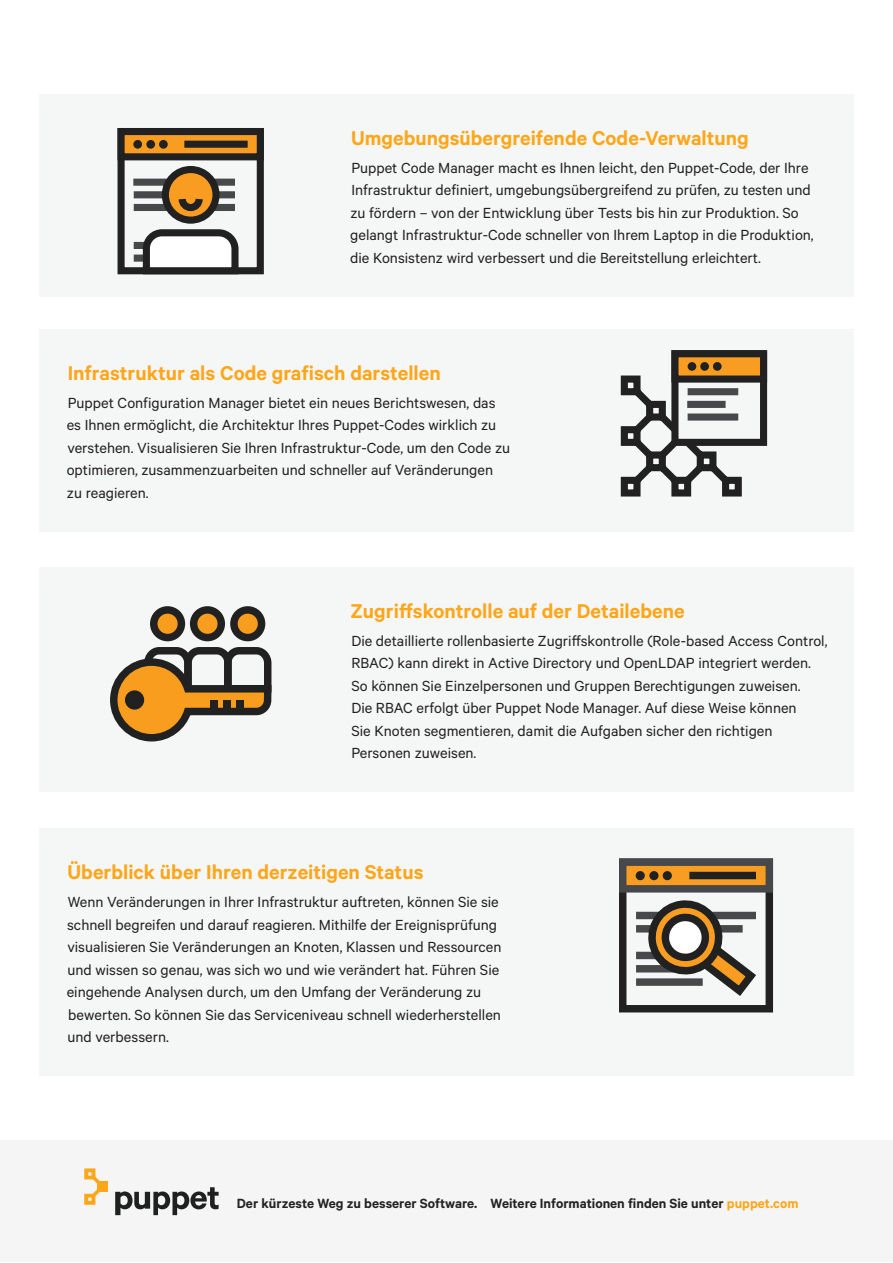
<style>
.page{position:relative;width:893px;height:1263px;background:#fff}
.page>*{position:absolute;margin:0;border:0;box-sizing:border-box;transform-origin:0 0}
.Sidebar_H1{font:600 22.5px "Calibre";color:#ffa61a}
.Body{font:16.5px/22.5px "Calibre";color:#231f20}
.Footer_Back_Tag{font:600 15px "Calibre";color:#222}
.s1{color:#ffa61a}
</style>
<div class="page">
<div style="left:0;top:1140px;width:893px;height:122px;background:#f5f5f5"></div>
<div style="left:97px;top:1181px;width:11px;height:11px;background:#ffa61a"></div>
<svg style="left:84px;top:1168px;width:16px;height:37px"></svg>
<svg style="left:115px;top:1187px;width:104px;height:28px"></svg>
<div style="left:39px;top:94px;width:815px;height:203px;background:#f5f7f7"></div>
<div style="left:134px;top:255px;width:88px;height:7px;background:#474849"></div>
<div style="left:134px;top:242px;width:88px;height:7px;background:#474849"></div>
<div style="left:134px;top:204px;width:101px;height:7px;background:#474849"></div>
<div style="left:133px;top:179px;width:102px;height:7px;background:#474849"></div>
<div style="left:134px;top:191px;width:101px;height:7px;background:#474849"></div>
<div style="left:118px;top:128px;width:146px;height:146px;border:7px solid #202120"></div>
<div style="left:118px;top:128px;width:146px;height:32px;background:#f89d22;border:7px solid #202120"></div>
<div style="left:133px;top:140px;width:9px;height:9px;background:#202120;border-radius:50%"></div>
<div style="left:146px;top:140px;width:9px;height:9px;background:#202120;border-radius:50%"></div>
<div style="left:159px;top:140px;width:9px;height:9px;background:#202120;border-radius:50%"></div>
<div style="left:184px;top:141px;width:64px;height:7px;background:#202120"></div>
<svg style="left:139px;top:229px;width:103px;height:46px"></svg>
<svg style="left:165px;top:169px;width:51px;height:51px"></svg>
<div style="left:162px;top:166px;width:58px;height:58px;border:7px solid #202120;border-radius:50%"></div>
<svg style="left:175px;top:192px;width:31px;height:23px"></svg>
<div style="left:39px;top:329px;width:815px;height:202px;background:#f5f7f7"></div>
<div style="left:671px;top:350px;width:96px;height:96px;border:7px solid #202120"></div>
<div style="left:671px;top:350px;width:96px;height:33px;background:#f89d22;border:7px solid #202120"></div>
<div style="left:688px;top:362px;width:8px;height:9px;background:#202120;border-radius:50%"></div>
<div style="left:700px;top:362px;width:9px;height:9px;background:#202120;border-radius:50%"></div>
<div style="left:713px;top:362px;width:9px;height:9px;background:#202120;border-radius:50%"></div>
<svg style="left:620px;top:372px;width:125px;height:125px"></svg>
<div style="left:687px;top:401px;width:39px;height:7px;background:#474849"></div>
<div style="left:688px;top:388px;width:50px;height:7px;background:#474849"></div>
<div style="left:688px;top:413px;width:50px;height:8px;background:#474849"></div>
<div style="left:39px;top:567px;width:815px;height:225px;background:#f5f7f7"></div>
<svg style="left:110px;top:606px;width:162px;height:136px"></svg>
<div style="left:128px;top:693px;width:13px;height:13px;background:#202120;border-radius:50%"></div>
<div style="left:125px;top:690px;width:19px;height:20px;border:6px solid #202120;border-radius:50%"></div>
<div style="left:210px;top:701px;width:7px;height:9px;background:#202120"></div>
<div style="left:223px;top:701px;width:8px;height:9px;background:#202120"></div>
<div style="left:237px;top:701px;width:7px;height:9px;background:#202120"></div>
<div style="left:39px;top:829px;width:815px;height:247px;background:#f5f7f7"></div>
<div style="left:636px;top:965px;width:53px;height:7px;background:#474849"></div>
<div style="left:636px;top:925px;width:107px;height:7px;background:#474849"></div>
<div style="left:636px;top:952px;width:56px;height:7px;background:#474849"></div>
<div style="left:619px;top:858px;width:154px;height:154px;border:7px solid #202120"></div>
<div style="left:619px;top:858px;width:154px;height:34px;background:#f89d22;border:7px solid #474849"></div>
<div style="left:636px;top:871px;width:9px;height:9px;background:#202120;border-radius:50%"></div>
<div style="left:649px;top:871px;width:10px;height:9px;background:#202120;border-radius:50%"></div>
<div style="left:663px;top:871px;width:9px;height:9px;background:#202120;border-radius:50%"></div>
<div style="left:689px;top:872px;width:67px;height:7px;background:#202120"></div>
<div style="left:636px;top:978px;width:67px;height:8px;background:#474849"></div>
<div style="left:636px;top:912px;width:120px;height:7px;background:#474849"></div>
<svg style="left:641px;top:900px;width:115px;height:96px"></svg>
<p class="Sidebar_H1" style="left:351px;top:125px;width:399px">Umgebungsübergreifende Code-Verwaltung</p>
<p class="Body" style="left:350px;top:156px;width:465px">Puppet Code Manager macht es Ihnen leicht, den Puppet-Code, der Ihre Infrastruktur definiert, umgebungsübergreifend zu prüfen, zu testen und zu fördern – von der Entwicklung über Tests bis hin zur Produktion. So gelangt Infrastruktur-Code schneller von Ihrem Laptop in die Produktion, die Konsistenz wird verbessert und die Bereitstellung erleichtert.</p>
<p class="Sidebar_H1" style="left:68px;top:359px;width:375px">Infrastruktur als Code grafisch darstellen</p>
<p class="Body" style="left:67px;top:391px;width:445px">Puppet Configuration Manager bietet ein neues Berichtswesen, das es Ihnen ermöglicht, die Architektur Ihres Puppet-Codes wirklich zu verstehen. Visualisieren Sie Ihren Infrastruktur-Code, um den Code zu optimieren, zusammenzuarbeiten und schneller auf Veränderungen zu reagieren.</p>
<p class="Sidebar_H1" style="left:351px;top:597px;width:335px">Zugriffskontrolle auf der Detailebene</p>
<p class="Body" style="left:351px;top:628px;width:478px">Die detaillierte rollenbasierte Zugriffskontrolle (Role-based Access Control, RBAC) kann direkt in Active Directory und OpenLDAP integriert werden.<br>So können Sie Einzelpersonen und Gruppen Berechtigungen zuweisen.<br>Die RBAC erfolgt über Puppet Node Manager. Auf diese Weise können<br>Sie Knoten segmentieren, damit die Aufgaben sicher den richtigen Personen zuweisen.</p>
<p class="Sidebar_H1" style="left:68px;top:859px;width:357px">Überblick über Ihren derzeitigen Status</p>
<p class="Body" style="left:67px;top:890px;width:436px">Wenn Veränderungen in Ihrer Infrastruktur auftreten, können Sie sie schnell begreifen und darauf reagieren. Mithilfe der Ereignisprüfung visualisieren Sie Veränderungen an Knoten, Klassen und Ressourcen und wissen so genau, was sich wo und wie verändert hat. Führen Sie eingehende Analysen durch, um den Umfang der Veränderung zu bewerten. So können Sie das Serviceniveau schnell wiederherstellen und verbessern.</p>
<p class="Footer_Back_Tag" style="left:237px;top:1194px;width:563px">Der kürzeste Weg zu besserer Software. Weitere Informationen finden Sie unter <span class="s1">puppet.com</span></p>
</div>
